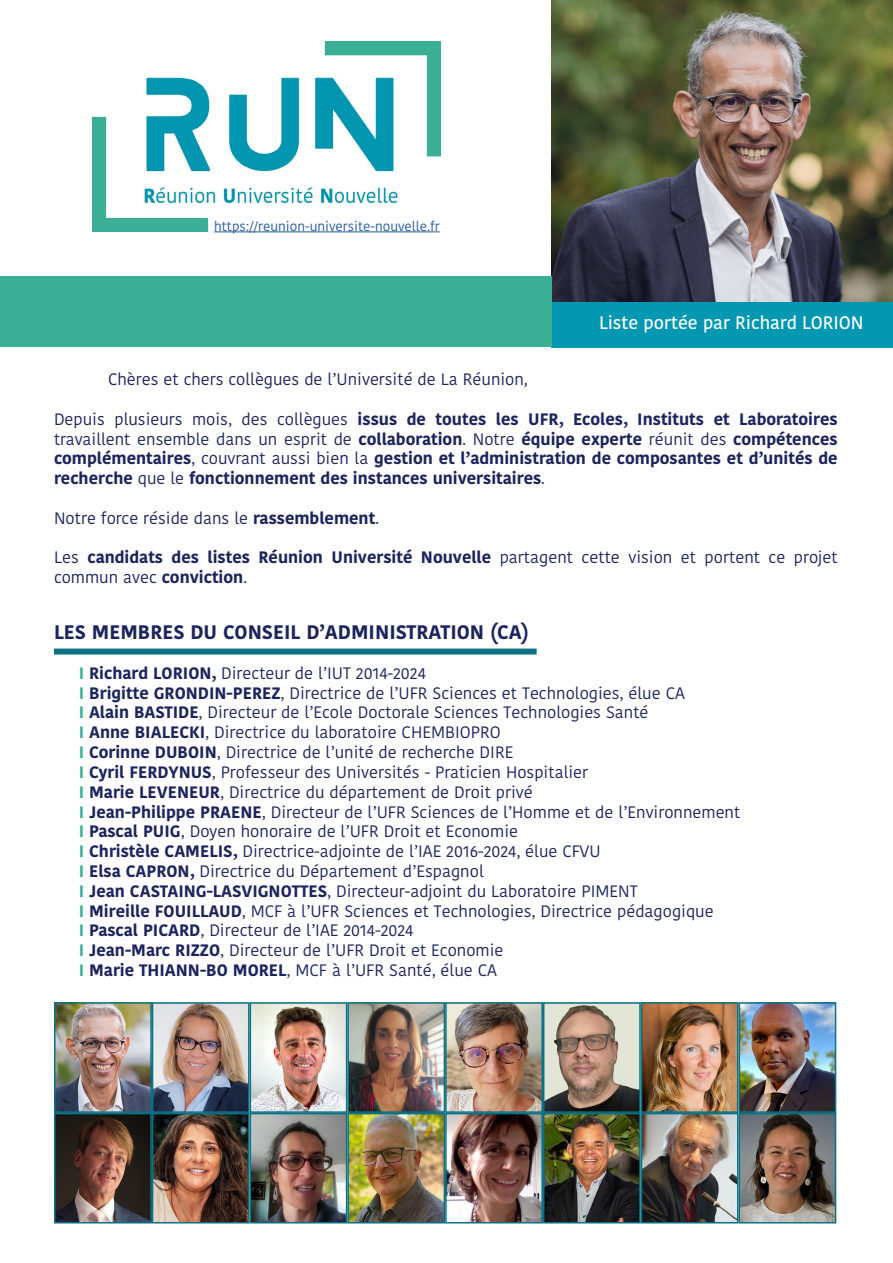
<style>
.page{position:relative;width:893px;height:1263px;background:#fff}
.page>*{position:absolute;margin:0;border:0;box-sizing:border-box;transform-origin:0 0}
.t1{font:700 19.5px "Kohinoor Telugu";color:#1d245d}
.t2{font:500 18px "Kohinoor Bangla";color:#fff}
.t3{font:16.5px/19.8px "Kohinoor Telugu";color:#1d245d}
.t4{font:700 16.5px/19.8px "Kohinoor Telugu";color:#1d245d;text-align:justify}
.t5{font:13.5px "Kohinoor Bangla";color:#275b9b}
.s1{font-weight:400}
.s2{font-weight:700}
.s3{font-weight:700;color:#3bb096}
</style>
<div class="page">
<img style="left:92px;top:41px;width:349px;height:191px">
<img style="left:551px;top:0;width:342px;height:302px">
<div style="left:551px;top:302px;width:342px;height:45px;background:#0397b1"></div>
<div style="left:0;top:276px;width:551px;height:71px;background:#3bb096"></div>
<hr style="left:214px;top:232px;width:226px;height:1px;background:#275b9b">
<img style="left:57px;top:1005px;width:92px;height:215px">
<div style="left:54px;top:1002px;width:98px;height:111px;border:2px solid #0a7284"></div>
<img style="left:155px;top:1005px;width:287px;height:215px">
<div style="left:152px;top:1002px;width:98px;height:111px;border:2px solid #0a7284"></div>
<div style="left:250px;top:1002px;width:97px;height:111px;border:2px solid #0a7284"></div>
<div style="left:347px;top:1002px;width:98px;height:111px;border:2px solid #0a7284"></div>
<img style="left:448px;top:1005px;width:92px;height:215px">
<div style="left:445px;top:1002px;width:98px;height:111px;border:2px solid #0a7284"></div>
<img style="left:546px;top:1005px;width:287px;height:215px">
<div style="left:543px;top:1002px;width:98px;height:111px;border:2px solid #0a7284"></div>
<div style="left:641px;top:1002px;width:97px;height:111px;border:2px solid #0a7284"></div>
<div style="left:738px;top:1002px;width:98px;height:111px;border:2px solid #0a7284"></div>
<div style="left:54px;top:1113px;width:98px;height:110px;border:2px solid #0a7284"></div>
<div style="left:152px;top:1113px;width:98px;height:110px;border:2px solid #0a7284"></div>
<div style="left:250px;top:1113px;width:97px;height:110px;border:2px solid #0a7284"></div>
<div style="left:347px;top:1113px;width:98px;height:110px;border:2px solid #0a7284"></div>
<div style="left:445px;top:1113px;width:98px;height:110px;border:2px solid #0a7284"></div>
<div style="left:543px;top:1113px;width:98px;height:110px;border:2px solid #0a7284"></div>
<div style="left:641px;top:1113px;width:97px;height:110px;border:2px solid #0a7284"></div>
<div style="left:738px;top:1113px;width:98px;height:110px;border:2px solid #0a7284"></div>
<div style="left:54px;top:648px;width:483px;height:6px;background:#0a7284"></div>
<p class="t5" style="left:214px;top:215px;width:227px">https://reunion-universite-nouvelle.fr</p>
<p class="t2" style="left:599px;top:309px;width:266px">Liste portée par Richard LORION</p>
<p class="t3" style="left:108px;top:370px;width:421px">Chères et chers collègues de l’Université de La Réunion,</p>
<p class="t4" style="left:54px;top:409px;width:785px"><span class="s1">Depuis plusieurs mois, des collègues</span> issus de toutes les UFR, Ecoles, Instituts et Laboratoires <span class="s1">travaillent ensemble dans un esprit de</span> collaboration<span class="s1">. Notre</span> équipe experte <span class="s1">réunit des</span> compétences complémentaires<span class="s1">, couvrant aussi bien la</span> gestion et l’administration de composantes et d’unités de recherche <span class="s1">que le</span> fonctionnement des instances universitaires<span class="s1">.</span></p>
<p class="t3" style="left:54px;top:508px;width:326px">Notre force réside dans le <span class="s2">rassemblement</span>.</p>
<p class="t4" style="left:54px;top:548px;width:785px"><span class="s1">Les</span> candidats des listes Réunion Université Nouvelle <span class="s1">partagent cette vision et portent ce projet commun avec</span> conviction<span class="s1">.</span></p>
<p class="t1" style="left:54px;top:621px;width:476px">LES MEMBRES DU CONSEIL D’ADMINISTRATION (CA)</p>
<p class="t3" style="left:79px;top:663px;width:663px"><span class="s3">I</span> <span class="s2">Richard LORION,</span> Directeur de l’IUT 2014-2024<br><span class="s3">I</span> <span class="s2">Brigitte GRONDIN-PEREZ</span>, Directrice de l’UFR Sciences et Technologies, élue CA<br><span class="s3">I</span> <span class="s2">Alain BASTIDE</span>, Directeur de l’Ecole Doctorale Sciences Technologies Santé<br><span class="s3">I</span> <span class="s2">Anne BIALECKI</span>, Directrice du laboratoire CHEMBIOPRO<br><span class="s3">I</span> <span class="s2">Corinne DUBOIN</span>, Directrice de l’unité de recherche DIRE<br><span class="s3">I</span> <span class="s2">Cyril FERDYNUS</span>, Professeur des Universités - Praticien Hospitalier<br><span class="s3">I</span> <span class="s2">Marie LEVENEUR</span>, Directrice du département de Droit privé<br><span class="s3">I</span> <span class="s2">Jean-Philippe PRAENE</span>, Directeur de l’UFR Sciences de l’Homme et de l’Environnement <span class="s3">I</span> <span class="s2">Pascal PUIG</span>, Doyen honoraire de l’UFR Droit et Economie<br><span class="s3">I</span> <span class="s2">Christèle CAMELIS,</span> Directrice-adjointe de l’IAE 2016-2024, élue CFVU<br><span class="s3">I</span> <span class="s2">Elsa CAPRON,</span> Directrice du Département d’Espagnol<br><span class="s3">I</span> <span class="s2">Jean CASTAING-LASVIGNOTTES</span>, Directeur-adjoint du Laboratoire PIMENT<br><span class="s3">I</span> <span class="s2">Mireille FOUILLAUD</span>, MCF à l’UFR Sciences et Technologies, Directrice pédagogique<br><span class="s3">I</span> <span class="s2">Pascal PICARD</span>, Directeur de l’IAE 2014-2024<br><span class="s3">I</span> <span class="s2">Jean-Marc RIZZO</span>, Directeur de l’UFR Droit et Economie<br><span class="s3">I</span> <span class="s2">Marie THIANN-BO MOREL</span>, MCF à l’UFR Santé, élue CA</p>
</div>
